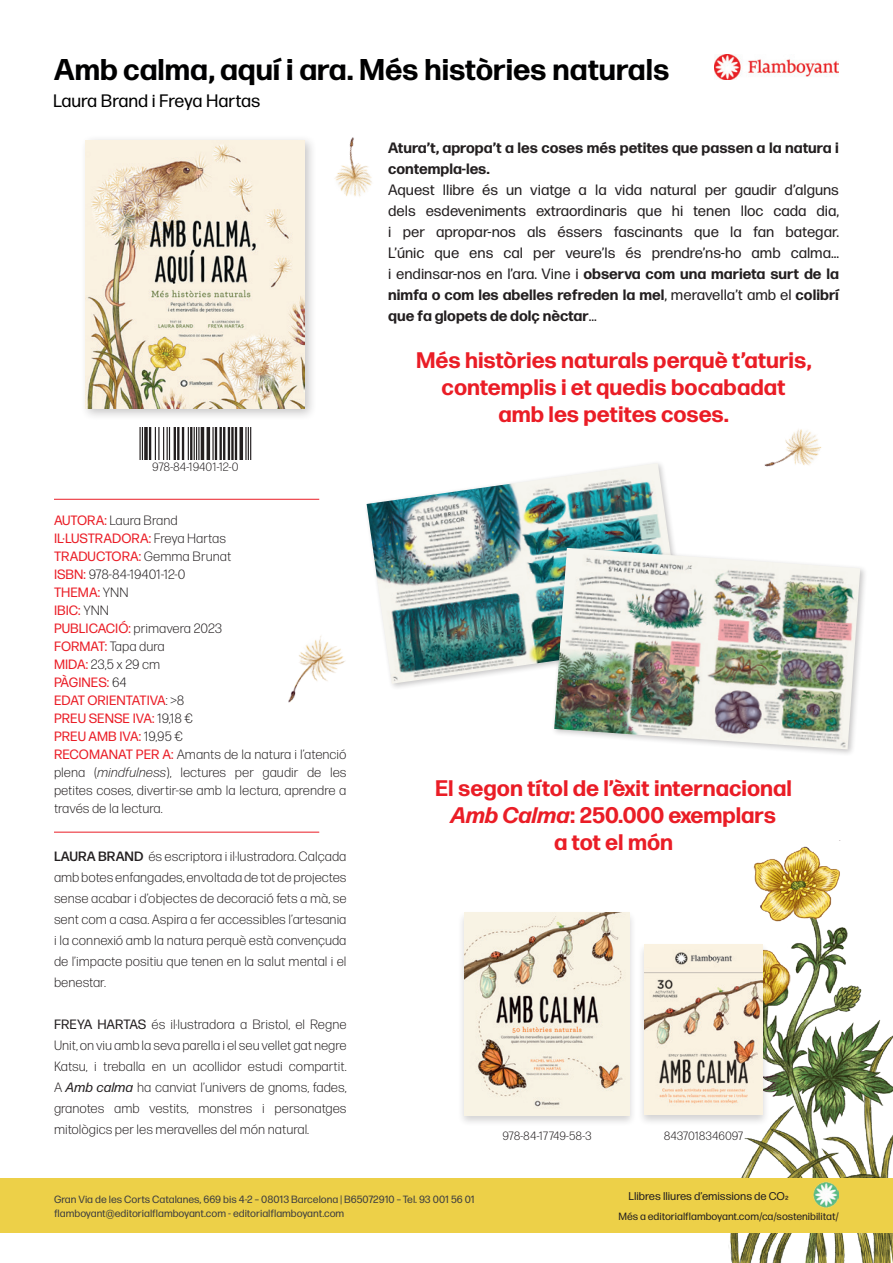
<style>
.page{position:relative;width:893px;height:1263px;background:#fff}
.page>*{position:absolute;margin:0;border:0;box-sizing:border-box;transform-origin:0 0}
.t1{font:700 30px "Forma DJR Micro";color:#000001}
.t2{font:700 22.5px/27px "Forma DJR Micro";color:#ea1d26;text-align:center}
.t3{font:18px "Forma DJR Micro";color:#000001}
.t4{font:15px/21px "Forma DJR Micro";color:#231f20;text-align:justify}
.t5{font:700 15px/21px "Forma DJR Micro";color:#231f20}
.t6{font:300 13.5px/18px "Forma DJR Micro";color:#231f20;text-align:justify}
.t7{font:13.2px "Helvetica";letter-spacing:.05em;color:#231f20}
.t8{font:300 12px "Forma DJR Micro";color:#231f20}
.t9{font:11.25px "Forma DJR Micro";color:#231f20}
.t10{font:10.5px/13.5px "Forma DJR Micro";color:#3e3e3f}
.t11{font:10.5px "Forma DJR Micro";color:#231f20}
.s1{font-weight:400;color:#ea1d26}
.s2{font-style:italic}
.s3{font-weight:500}
.s4{font-weight:400}
.s5{font-weight:400;font-style:italic}
.s6{font-weight:700}
</style>
<div class="page">
<img style="left:680px;top:846px;width:213px;height:417px">
<div style="left:0;top:1179px;width:893px;height:54px;background:#edd048"></div>
<hr style="left:139px;top:427px;width:2px;height:32px;background:#231f20">
<hr style="left:142px;top:427px;width:1px;height:32px;background:#231f20">
<svg style="left:144px;top:427px;width:4px;height:32px"></svg>
<hr style="left:149px;top:427px;width:2px;height:32px;background:#231f20">
<hr style="left:155px;top:427px;width:1px;height:32px;background:#231f20">
<hr style="left:158px;top:427px;width:1px;height:32px;background:#231f20">
<hr style="left:163px;top:427px;width:1px;height:32px;background:#231f20">
<hr style="left:167px;top:427px;width:1px;height:32px;background:#231f20">
<hr style="left:169px;top:427px;width:1px;height:32px;background:#231f20">
<hr style="left:174px;top:427px;width:2px;height:32px;background:#231f20">
<hr style="left:177px;top:427px;width:2px;height:32px;background:#231f20">
<hr style="left:182px;top:427px;width:2px;height:32px;background:#231f20">
<hr style="left:188px;top:427px;width:1px;height:32px;background:#231f20">
<hr style="left:190px;top:427px;width:2px;height:32px;background:#231f20">
<hr style="left:194px;top:427px;width:1px;height:32px;background:#231f20">
<hr style="left:196px;top:427px;width:1px;height:32px;background:#231f20">
<hr style="left:198px;top:427px;width:1px;height:32px;background:#231f20">
<hr style="left:201px;top:427px;width:3px;height:32px;background:#231f20">
<hr style="left:207px;top:427px;width:3px;height:32px;background:#231f20">
<hr style="left:212px;top:427px;width:2px;height:32px;background:#231f20">
<hr style="left:215px;top:427px;width:2px;height:32px;background:#231f20">
<hr style="left:219px;top:427px;width:3px;height:32px;background:#231f20">
<hr style="left:223px;top:427px;width:2px;height:32px;background:#231f20">
<hr style="left:228px;top:427px;width:2px;height:32px;background:#231f20">
<hr style="left:231px;top:427px;width:3px;height:32px;background:#231f20">
<hr style="left:235px;top:427px;width:2px;height:32px;background:#231f20">
<svg style="left:239px;top:427px;width:4px;height:32px"></svg>
<hr style="left:245px;top:427px;width:2px;height:32px;background:#231f20">
<hr style="left:248px;top:427px;width:1px;height:32px;background:#231f20">
<hr style="left:250px;top:427px;width:1px;height:32px;background:#231f20">
<div style="left:80px;top:134px;width:237px;height:287px;background:#231f20;opacity:.25"></div>
<img style="left:86px;top:140px;width:219px;height:269px">
<img style="left:367px;top:463px;width:307px;height:221px">
<div style="left:551px;top:545px;width:316px;height:212px;background:#231f20;opacity:.25"></div>
<img style="left:554px;top:548px;width:306px;height:201px">
<img style="left:288px;top:636px;width:57px;height:67px">
<img style="left:764px;top:429px;width:58px;height:38px">
<div style="left:457px;top:910px;width:180px;height:217px;background:#231f20;opacity:.2"></div>
<img style="left:464px;top:913px;width:165px;height:202px">
<div style="left:637px;top:942px;width:132px;height:184px;background:#231f20;opacity:.2"></div>
<img style="left:644px;top:944px;width:119px;height:171px">
<img style="left:715px;top:54px;width:124px;height:25px">
<img style="left:310px;top:134px;width:62px;height:79px">
<hr style="left:54px;top:499px;width:265px;height:1px;background:#ea1d26">
<hr style="left:54px;top:832px;width:265px;height:1px;background:#ea1d26">
<img style="left:813px;top:1182px;width:26px;height:26px">
<h1 class="t1" style="left:54px;top:50px;width:617px">Amb calma, aquí i ara. Més històries naturals</h1>
<h3 class="t3" style="left:53px;top:89px;width:209px">Laura Brand i Freya Hartas</h3>
<p class="t8" style="left:152px;top:459px;width:88px">978-84-19401-12-0</p>
<p class="t7" style="left:129px;top:460px;width:138px">9 788419 401120 &gt;</p>
<p class="t6" style="left:54px;top:510px;width:294px;text-align:left"><span class="s1">AUTORA:</span> Laura Brand<br><span class="s1">IL·LUSTRADORA:</span> Freya Hartas<br><span class="s1">TRADUCTORA:</span> Gemma Brunat<br><span class="s1">ISBN:</span> 978-84-19401-12-0<br><span class="s1">THEMA:</span> YNN<br><span class="s1">IBIC:</span> YNN<br><span class="s1">PUBLICACIÓ:</span> primavera 2023<br><span class="s1">FORMAT:</span> Tapa dura<br><span class="s1">MIDA:</span> 23,5 x 29 cm<br><span class="s1">PÀGINES:</span> 64<br><span class="s1">EDAT ORIENTATIVA</span>: &gt;8<br><span class="s1">PREU SENSE IVA:</span> 19,18 €<br><span class="s1">PREU AMB IVA:</span> 19,95 €<br><span class="s1">RECOMANAT PER A:</span> Amants de la natura i l’atenció plena (<span class="s2">mindfulness</span>), lectures per gaudir de les petites coses, divertir-se amb la lectura, aprendre a través de la lectura.</p>
<p class="t6" style="left:54px;top:845px;width:294px;line-height:21px"><span class="s3">LAURA BRAND</span> és escriptora i il·lustradora. Calçada amb botes enfangades, envoltada de tot de projectes sense acabar i d’objectes de decoració fets a mà, se sent com a casa. Aspira a fer accessibles l’artesania i la connexió amb la natura perquè està convençuda de l’impacte positiu que tenen en la salut mental i el benestar.</p>
<p class="t6" style="left:54px;top:1013px;width:294px;line-height:21px"><span class="s4">FREYA HARTAS</span> és il·lustradora a Bristol, el Regne Unit, on viu amb la seva parella i el seu vellet gat negre Katsu, i treballa en un acollidor estudi compartit.<br>A <span class="s5">Amb calma</span> ha canviat l’univers de gnoms, fades, granotes amb vestits, monstres i personatges mitològics per les meravelles del món natural.</p>
<p class="t5" style="left:388px;top:137px;width:452px">Atura’t, apropa’t a les coses més petites que passen a la natura i contempla-les.</p>
<p class="t4" style="left:388px;top:179px;width:452px">Aquest llibre és un viatge a la vida natural per gaudir d’alguns dels esdeveniments extraordinaris que hi tenen lloc cada dia, i per apropar-nos als éssers fascinants que la fan bategar.<br>L’únic que ens cal per veure’ls és prendre’ns-ho amb calma... i endinsar-nos en l’ara. Vine i <span class="s6">observa com una marieta surt de la nimfa o com les abelles refreden la mel</span>, meravella’t amb el <span class="s6">colibrí que fa glopets de dolç nèctar</span>...</p>
<h2 class="t2" style="left:416px;top:346px;width:397px">Més històries naturals perquè t’aturis, contemplis i et quedis bocabadat<br>amb les petites coses.</h2>
<h2 class="t2" style="left:435px;top:774px;width:358px">El segon títol de l’èxit internacional<br><span class="s2">Amb Calma</span>: 250.000 exemplars<br>a tot el món</h2>
<p class="t8" style="left:502px;top:1129px;width:91px">978-84-17749-58-3</p>
<p class="t8" style="left:664px;top:1129px;width:81px">8437018346097</p>
<p class="t10" style="left:54px;top:1192px;width:422px">Gran Via de les Corts Catalanes, 669 bis 4-2 – 08013 Barcelona | B65072910 – Tel. 93 001 56 01 flamboyant@editorialflamboyant.com - editorialflamboyant.com</p>
<p class="t9" style="left:628px;top:1189px;width:162px">Llibres lliures d’emissions de CO2</p>
<p class="t11" style="left:618px;top:1209px;width:222px">Més a editorialflamboyant.com/ca/sostenibilitat/</p>
</div>
